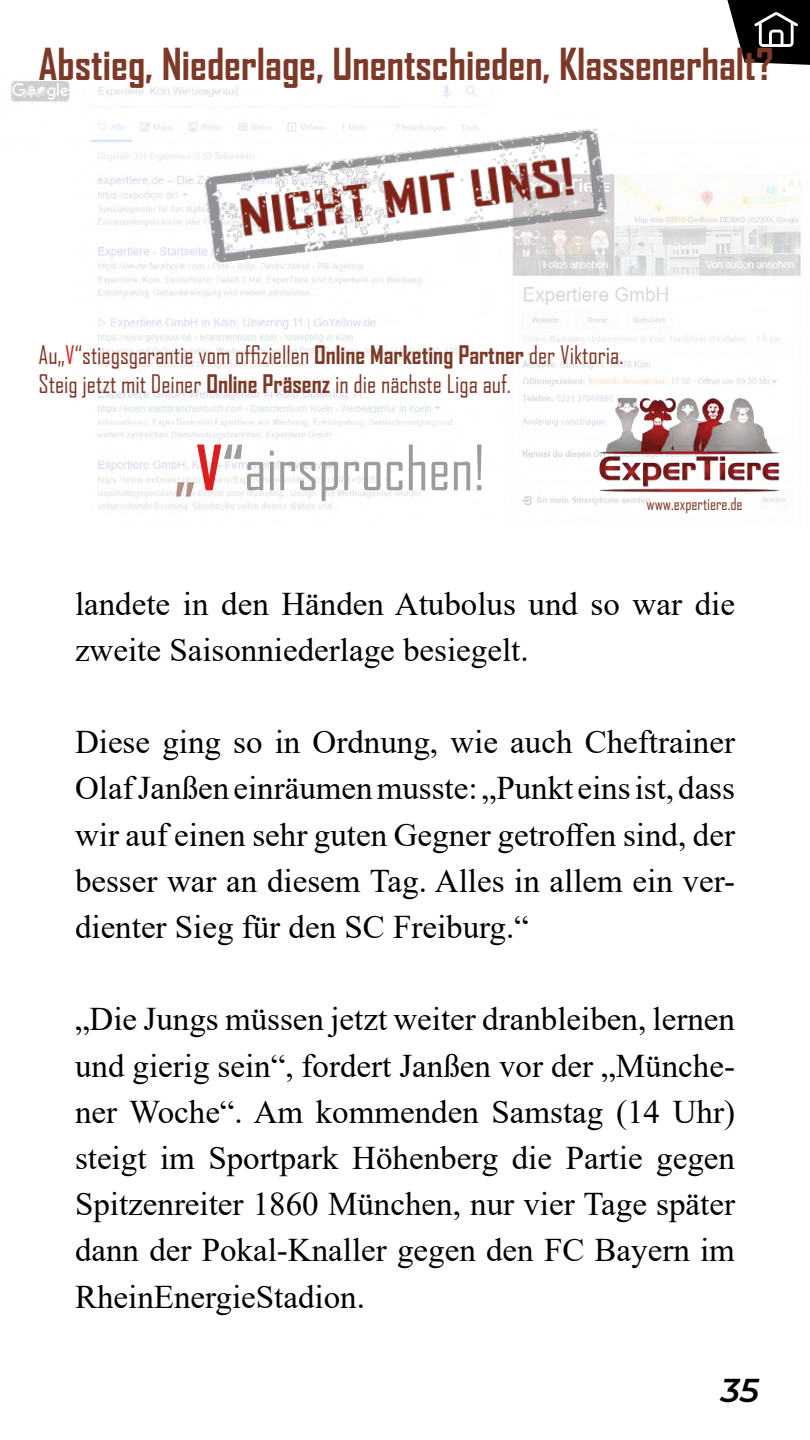
<style>
.page{position:relative;width:810px;height:1440px;background:#fff}
.page>*{position:absolute;margin:0;border:0;box-sizing:border-box;transform-origin:0 0}
.t1{font:59.93px "Agency FB";color:#9d9b9d}
.t2{font:700 42.22px "Agency FB";color:#7d3928}
.t3{font:33px/46.2px "Times New Roman";color:#000;text-align:justify}
.t4{font:italic 600 33px "Montserrat";color:#000}
.t5{font:24.53px/28.6px "Agency FB";color:#7d3928}
.t6{font:16.35px "Agency FB";color:#7d3928}
.s1{color:#db1e1e}
.s2{font-weight:700}
.s3{font-weight:700;color:#b38f85}
.s4{font-weight:700;color:#db1e1e}
</style>
<div class="page">
<img style="left:11px;top:81px;width:790px;height:430px">
<img style="left:580px;top:384px;width:218px;height:125px">
<img style="left:203px;top:128px;width:404px;height:135px">
<svg style="left:727px;top:0;width:83px;height:65px"></svg>
<p class="t2" style="left:39px;top:38px;width:737px">Abstieg, Niederlage, Unentschieden, Klassenerhalt?</p>
<p class="t5" style="left:39px;top:340px;width:586px">Au„<span class="s1">V</span>“stiegsgarantie vom offiziellen <span class="s2">Online Marketing Partner</span> der Viktoria.<br>Steig jetzt mit Deiner <span class="s2">Online Präsenz</span> in die nächste Liga auf.</p>
<h1 class="t1" style="left:174px;top:431px;width:312px"><span class="s3">„</span><span class="s4">V</span><span class="s2">“</span>airsprochen!</h1>
<p class="t6" style="left:646px;top:494px;width:98px">www.expertiere.de</p>
<p class="t3" style="left:75px;top:579px;width:662px">landete in den Händen Atubolus und so war die zweite Saisonniederlage besiegelt.</p>
<p class="t3" style="left:75px;top:718px;width:662px">Diese ging so in Ordnung, wie auch Cheftrainer Olaf Janßen einräumen musste: „Punkt eins ist, dass wir auf einen sehr guten Gegner getroffen sind, der besser war an diesem Tag. Alles in allem ein ver&shy;dienter Sieg für den SC Freiburg.“</p>
<p class="t3" style="left:75px;top:995px;width:662px">„Die Jungs müssen jetzt weiter dranbleiben, lernen und gierig sein“, fordert Janßen vor der „Münche&shy;ner Woche“. Am kommenden Samstag (14 Uhr) steigt im Sportpark Höhenberg die Partie gegen Spitzenreiter 1860 München, nur vier Tage später dann der Pokal-Knaller gegen den FC Bayern im RheinEnergieStadion.</p>
<p class="t4" style="left:721px;top:1367px;width:40px">35</p>
</div>
